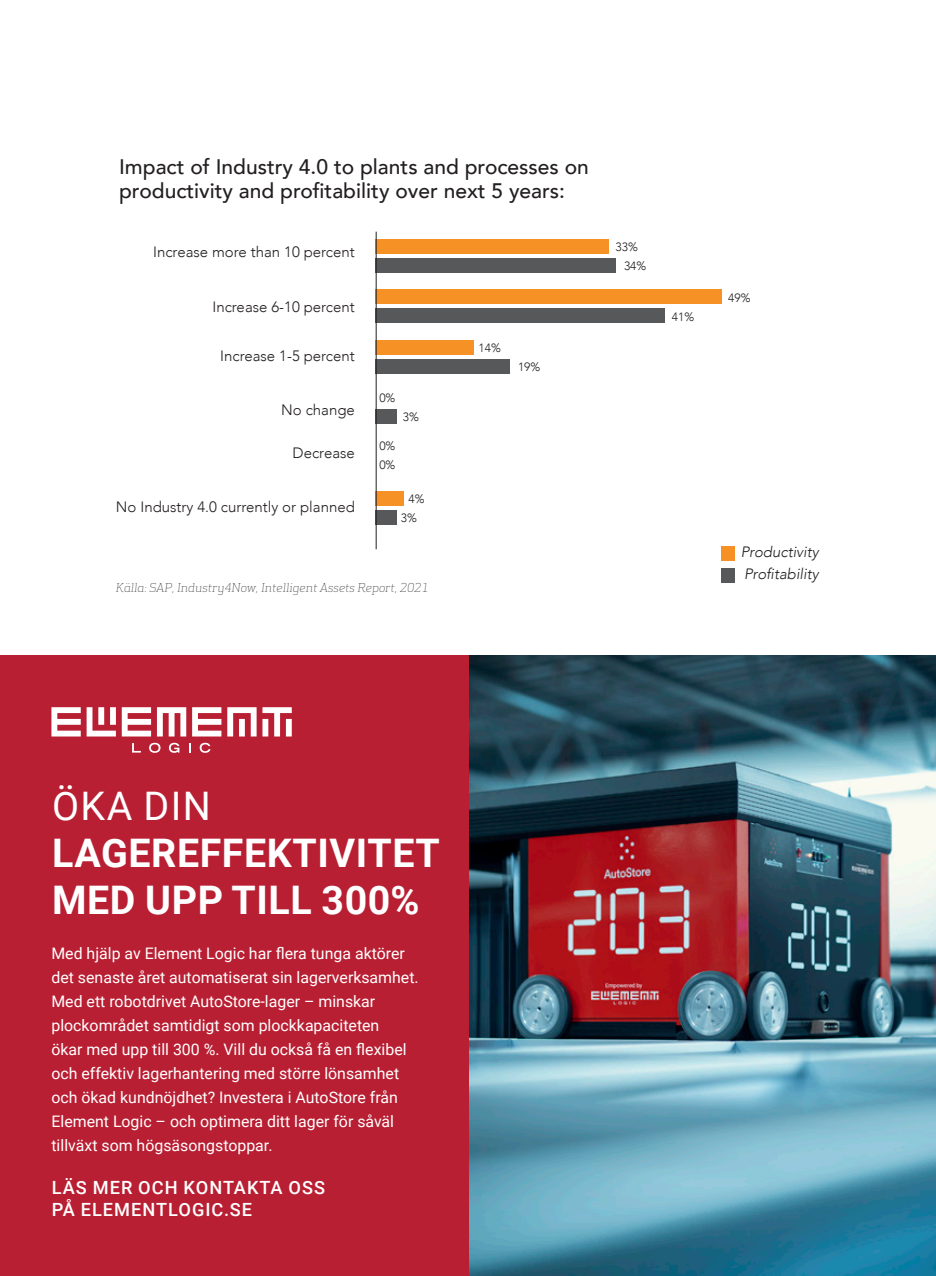
<style>
.page{position:relative;width:936px;height:1276px;background:#fff}
.page>*{position:absolute;margin:0;border:0;box-sizing:border-box;transform-origin:0 0}
.t1{font:700 39.3px/47.2px "Roboto";letter-spacing:.015em;color:#fff}
.Avenir_ingress_cmd7{font:500 21px/24px "Avenir";color:#231f20}
.t2{font:500 18.15px/21.8px "Roboto";letter-spacing:.055em;color:#fff}
.t3{font:15.9px/24px "Roboto";color:#fff}
.Avenir_ingress_cmd7-2{font:300 15px "Avenir";color:#231f20}
.Avenir_ingress_cmd7-3{font:italic 300 15px "Avenir";color:#231f20}
.Bildtext_cmd4{font:italic 300 12px "Apex Serif";color:#231f20}
.Avenir_ingress_cmd7-4{font:300 12px "Avenir";color:#231f20}
.s1{font-weight:400}
</style>
<div class="page">
<img style="left:468px;top:655px;width:467px;height:621px">
<div style="left:0;top:655px;width:468px;height:621px;background:#b91f33"></div>
<svg style="left:51px;top:707px;width:241px;height:29px"></svg>
<svg style="left:132px;top:743px;width:9px;height:9px"></svg>
<svg style="left:149px;top:743px;width:11px;height:10px"></svg>
<svg style="left:169px;top:743px;width:10px;height:10px"></svg>
<svg style="left:189px;top:743px;width:2px;height:9px"></svg>
<svg style="left:200px;top:743px;width:10px;height:10px"></svg>
<div style="left:375px;top:239px;width:233px;height:15px;background:#f69225"></div>
<div style="left:375px;top:289px;width:346px;height:15px;background:#f69225"></div>
<div style="left:375px;top:340px;width:99px;height:15px;background:#f69225"></div>
<div style="left:375px;top:491px;width:28px;height:14px;background:#f69225"></div>
<div style="left:375px;top:258px;width:240px;height:15px;background:#57585a"></div>
<div style="left:375px;top:409px;width:21px;height:14px;background:#57585a"></div>
<div style="left:375px;top:308px;width:290px;height:15px;background:#57585a"></div>
<div style="left:375px;top:359px;width:134px;height:15px;background:#57585a"></div>
<div style="left:375px;top:510px;width:21px;height:15px;background:#57585a"></div>
<hr style="left:376px;top:232px;width:1px;height:317px;background:#231f20">
<div style="left:721px;top:546px;width:13px;height:14px;background:#f69225"></div>
<div style="left:721px;top:568px;width:13px;height:15px;background:#57585a"></div>
<p class="Avenir_ingress_cmd7" style="left:119px;top:154px;width:471px">Impact of Industry 4.0 to plants and processes on productivity and profitability over next 5 years:</p>
<p class="Avenir_ingress_cmd7-2" style="left:153px;top:243px;width:203px">Increase more than 10 percent</p>
<p class="Avenir_ingress_cmd7-4" style="left:615px;top:239px;width:24px">33%</p>
<p class="Avenir_ingress_cmd7-4" style="left:624px;top:258px;width:24px">34%</p>
<p class="Avenir_ingress_cmd7-2" style="left:212px;top:298px;width:144px">Increase 6-10 percent</p>
<p class="Avenir_ingress_cmd7-2" style="left:220px;top:347px;width:136px">Increase 1-5 percent</p>
<p class="Avenir_ingress_cmd7-2" style="left:281px;top:401px;width:75px">No change</p>
<p class="Avenir_ingress_cmd7-2" style="left:292px;top:444px;width:64px">Decrease</p>
<p class="Avenir_ingress_cmd7-2" style="left:116px;top:498px;width:240px">No Industry 4.0 currently or planned</p>
<p class="Avenir_ingress_cmd7-4" style="left:379px;top:390px;width:18px">0%</p>
<p class="Avenir_ingress_cmd7-4" style="left:379px;top:439px;width:18px">0%</p>
<p class="Avenir_ingress_cmd7-4" style="left:379px;top:457px;width:18px">0%</p>
<p class="Avenir_ingress_cmd7-4" style="left:403px;top:409px;width:18px">3%</p>
<p class="Avenir_ingress_cmd7-4" style="left:408px;top:492px;width:18px">4%</p>
<p class="Avenir_ingress_cmd7-4" style="left:401px;top:511px;width:18px">3%</p>
<p class="Bildtext_cmd4" style="left:116px;top:580px;width:314px">Källa: SAP, Industry4Now, Intelligent Assets Report, 2021</p>
<p class="Avenir_ingress_cmd7-4" style="left:478px;top:341px;width:24px">14%</p>
<p class="Avenir_ingress_cmd7-4" style="left:518px;top:360px;width:24px">19%</p>
<p class="Avenir_ingress_cmd7-4" style="left:672px;top:309px;width:24px">41%</p>
<p class="Avenir_ingress_cmd7-4" style="left:728px;top:290px;width:24px">49%</p>
<p class="Avenir_ingress_cmd7-3" style="left:740px;top:542px;width:80px">Productivity</p>
<p class="Avenir_ingress_cmd7-3" style="left:744px;top:565px;width:76px">Profitability</p>
<p class="t1" style="left:52px;top:781px;width:389px"><span class="s1">ÖKA DIN<br></span>LAGEREFFEKTIVITET<br>MED UPP TILL 300%</p>
<p class="t3" style="left:51px;top:941px;width:369px">Med hjälp av Element Logic har flera tunga aktörer det senaste året automatiserat sin lagerverksamhet.<br>Med ett robotdrivet AutoStore-lager – minskar plockområdet samtidigt som plockkapaciteten<br>ökar med upp till 300 %. Vill du också få en flexibel och effektiv lagerhantering med större lönsamhet och ökad kundnöjdhet? Investera i AutoStore från Element Logic – och optimera ditt lager för såväl tillväxt som högsäsongstoppar.</p>
<p class="t2" style="left:52px;top:1175px;width:275px">LÄS MER OCH KONTAKTA OSS<br>PÅ ELEMENTLOGIC.SE</p>
</div>
